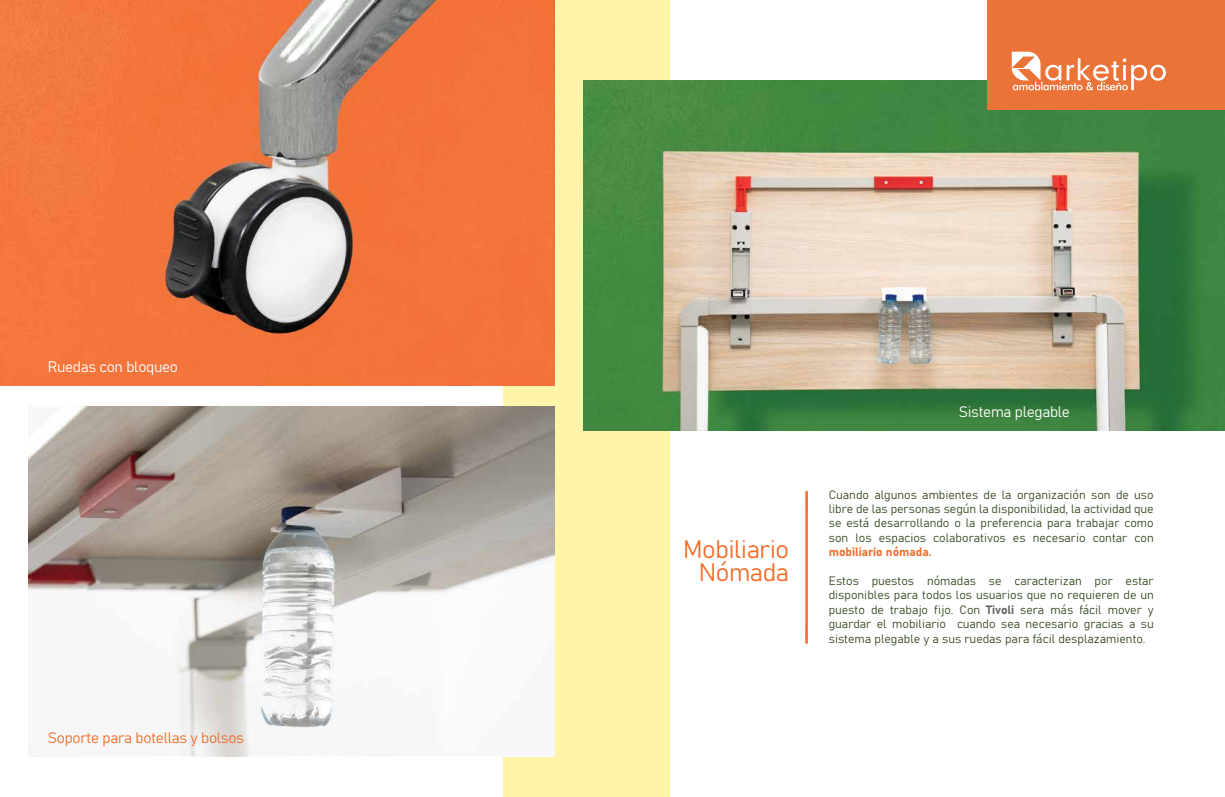
<style>
.page{position:relative;width:1225px;height:797px;background:#fff}
.page>*{position:absolute;margin:0;border:0;box-sizing:border-box;transform-origin:0 0}
.t1{font:25px/23.3px "Bahnschrift";letter-spacing:-.02em;color:#f26c2a;text-align:right}
.t2{font:15px "Bahnschrift";letter-spacing:-.02em;color:#fff}
.t3{font:15px "Bahnschrift";letter-spacing:-.02em;color:#f26c2a}
.t4{font:12px/14.4px "Bahnschrift";color:#354921;text-align:justify}
.t5{font:12px "Bahnschrift";color:#f26c2a}
.s1{color:#606161}
</style>
<div class="page">
<div style="left:503px;top:0;width:166px;height:797px;background:#fff5a9"></div>
<img style="left:583px;top:80px;width:641px;height:351px">
<img style="left:0;top:0;width:554px;height:386px">
<img style="left:28px;top:406px;width:526px;height:351px">
<svg style="left:805px;top:490px;width:2px;height:154px"></svg>
<div style="left:986px;top:0;width:238px;height:109px;background:#ec7338"></div>
<svg style="left:1011px;top:52px;width:154px;height:38px"></svg>
<p class="t2" style="left:48px;top:356px;width:131px">Ruedas con bloqueo</p>
<p class="t3" style="left:48px;top:726px;width:197px">Soporte para botellas y bolsos</p>
<h1 class="t1" style="left:683px;top:536px;width:107px">Mobiliario<br>Nómada</h1>
<p class="t2" style="left:958px;top:400px;width:113px">Sistema plegable</p>
<p class="t4" style="left:828px;top:486px;width:326px">Cuando algunos ambientes de la organización son de uso libre de las personas según la disponibilidad, la actividad que se está desarrollando o la preferencia para trabajar como son los espacios colaborativos es necesario contar con</p>
<p class="t5" style="left:828px;top:543px;width:104px">mobiliario nómada.</p>
<p class="t4" style="left:828px;top:573px;width:326px">Estos puestos nómadas se caracterizan por estar disponibles para todos los usuarios que no requieren de un puesto de trabajo fijo. Con <span class="s1">Tivoli</span> sera más fácil mover y guardar el mobiliario cuando sea necesario gracias a su sistema plegable y a sus ruedas para fácil desplazamiento.</p>
</div>
